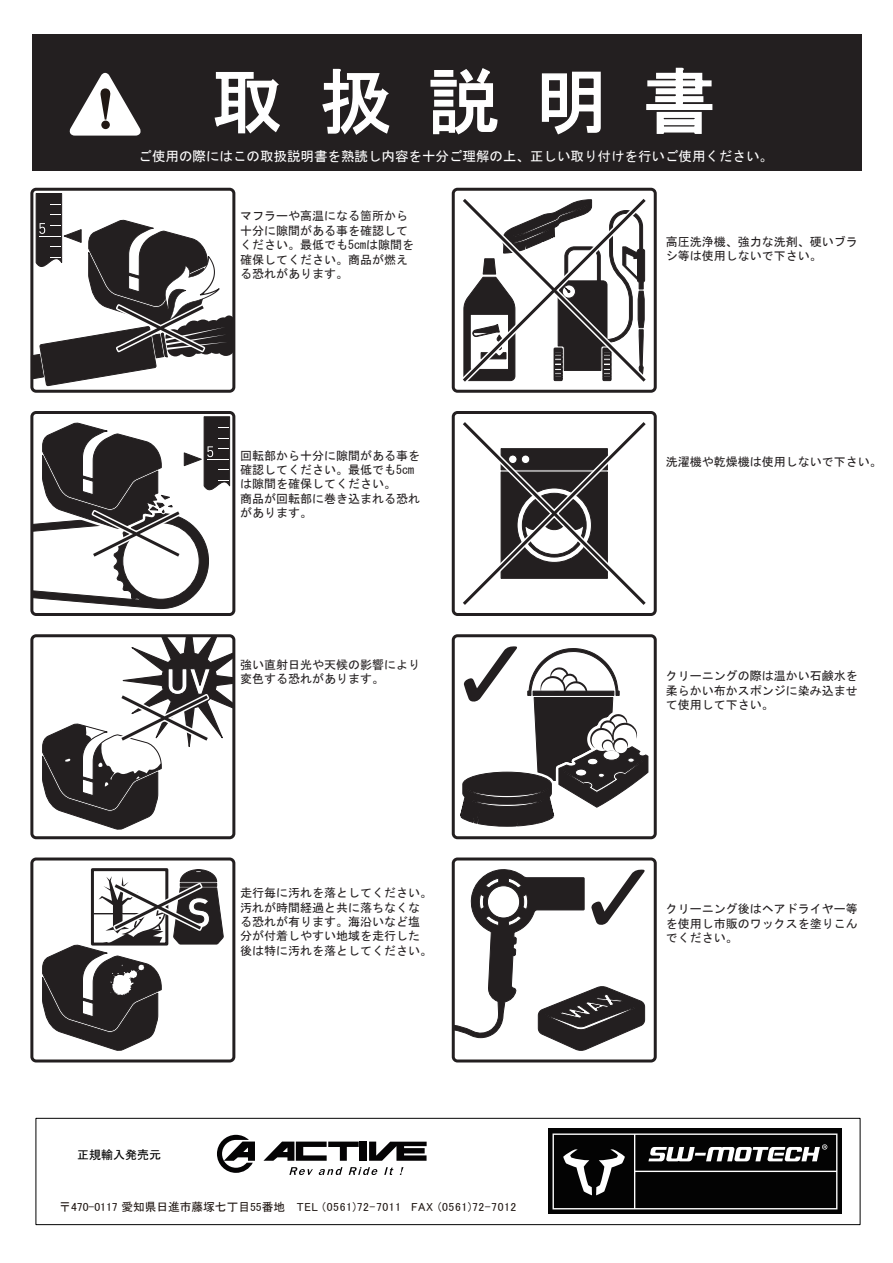
<style>
.page{position:relative;width:893px;height:1263px;background:#fff}
.page>*{position:absolute;margin:0;border:0;box-sizing:border-box;transform-origin:0 0}
.t1{font:72px "MS Gothic";color:#fff}
.t2{font:13.5px "MS Gothic";color:#fff}
.t3{font:12px/14.4px "MS Gothic";color:#231f20}
.t4{font:12px "MS Gothic";color:#030303}
.t5{font:11.7px "MS P Gothic";color:#211814}
</style>
<div class="page">
<div style="left:32px;top:34px;width:829px;height:136px;background:#231f20"></div>
<div style="left:452px;top:411px;width:205px;height:205px;border:3px solid #231f20;border-radius:4px"></div>
<svg style="left:463px;top:422px;width:183px;height:183px"></svg>
<svg style="left:451px;top:634px;width:110px;height:58px"></svg>
<svg style="left:456px;top:646px;width:201px;height:186px"></svg>
<svg style="left:446px;top:692px;width:144px;height:437px"></svg>
<svg style="left:456px;top:869px;width:190px;height:189px"></svg>
<div style="left:452px;top:857px;width:205px;height:205px;border:3px solid #231f20;border-radius:4px"></div>
<svg style="left:34px;top:193px;width:197px;height:194px"></svg>
<div style="left:30px;top:188px;width:205px;height:205px;border:3px solid #231f20;border-radius:4px"></div>
<svg style="left:34px;top:416px;width:196px;height:193px"></svg>
<div style="left:30px;top:411px;width:205px;height:205px;border:3px solid #231f20;border-radius:4px"></div>
<div style="left:30px;top:857px;width:205px;height:205px;border:3px solid #231f20;border-radius:4px"></div>
<svg style="left:42px;top:869px;width:182px;height:182px"></svg>
<div style="left:30px;top:634px;width:205px;height:205px;border:3px solid #231f20;border-radius:4px"></div>
<svg style="left:36px;top:636px;width:198px;height:201px"></svg>
<svg style="left:69px;top:73px;width:72px;height:63px"></svg>
<div style="left:101px;top:121px;width:9px;height:8px;background:#211814;border-radius:50%"></div>
<svg style="left:214px;top:72px;width:66px;height:62px"></svg>
<svg style="left:322px;top:68px;width:68px;height:67px"></svg>
<svg style="left:430px;top:67px;width:283px;height:319px"></svg>
<div style="left:36px;top:1118px;width:824px;height:107px;border:1px solid #030303"></div>
<div style="left:548px;top:1129px;width:294px;height:85px;background:#030303"></div>
<svg style="left:289px;top:1167px;width:24px;height:8px"></svg>
<svg style="left:319px;top:1167px;width:23px;height:8px"></svg>
<svg style="left:349px;top:1167px;width:28px;height:8px"></svg>
<svg style="left:384px;top:1167px;width:9px;height:8px"></svg>
<svg style="left:400px;top:1167px;width:3px;height:8px"></svg>
<svg style="left:263px;top:1141px;width:96px;height:20px"></svg>
<div style="left:360px;top:1141px;width:7px;height:20px;background:#040304"></div>
<svg style="left:369px;top:1141px;width:58px;height:20px"></svg>
<svg style="left:217px;top:1135px;width:38px;height:38px"></svg>
<svg style="left:552px;top:1133px;width:285px;height:76px"></svg>
<h1 class="t1" style="left:211px;top:65px;width:505px">取 扱 説 明 書</h1>
<p class="t2" style="left:139px;top:149px;width:636px">ご使用の際にはこの取扱説明書を熟読し内容を十分ご理解の上、正しい取り付けを行いご使用ください。</p>
<p class="t3" style="left:240px;top:209px;width:176px">マフラーや高温になる箇所から十分に隙間がある事を確認してください。最低でも5cmは隙間を確保してください。商品が燃える恐れがあります。</p>
<p class="t3" style="left:240px;top:448px;width:182px">回転部から十分に隙間がある事を確認してください。最低でも5cmは隙間を確保してください。<br>商品が回転部に巻き込まれる恐れがあります。</p>
<p class="t3" style="left:240px;top:657px;width:182px">強い直射日光や天候の影響により変色する恐れがあります。</p>
<p class="t4" style="left:77px;top:1149px;width:85px">正規輸入発売元</p>
<p class="t3" style="left:240px;top:886px;width:194px">走行毎に汚れを落としてください。汚れが時間経過と共に落ちなくなる恐れが有ります。海沿いなど塩分が付着しやすい地域を走行した後は特に汚れを落としてください。</p>
<p class="t5" style="left:59px;top:1201px;width:459px">〒470-0117 愛知県日進市藤塚七丁目55番地 TEL (0561)72-7011 FAX (0561)72-7012</p>
<p class="t3" style="left:666px;top:234px;width:193px">高圧洗浄機、強力な洗剤、硬いブラシ等は使用しないで下さい。</p>
<p class="t3" style="left:666px;top:455px;width:217px">洗濯機や乾燥機は使用しないで下さい。</p>
<p class="t3" style="left:666px;top:669px;width:193px;text-align:justify">クリーニングの際は温かい石鹸水を柔らかい布かスポンジに染み込ませて使用して下さい。</p>
<p class="t3" style="left:666px;top:901px;width:193px;text-align:justify">クリーニング後はヘアドライヤー等を使用し市販のワックスを塗りこんでください。</p>
</div>
